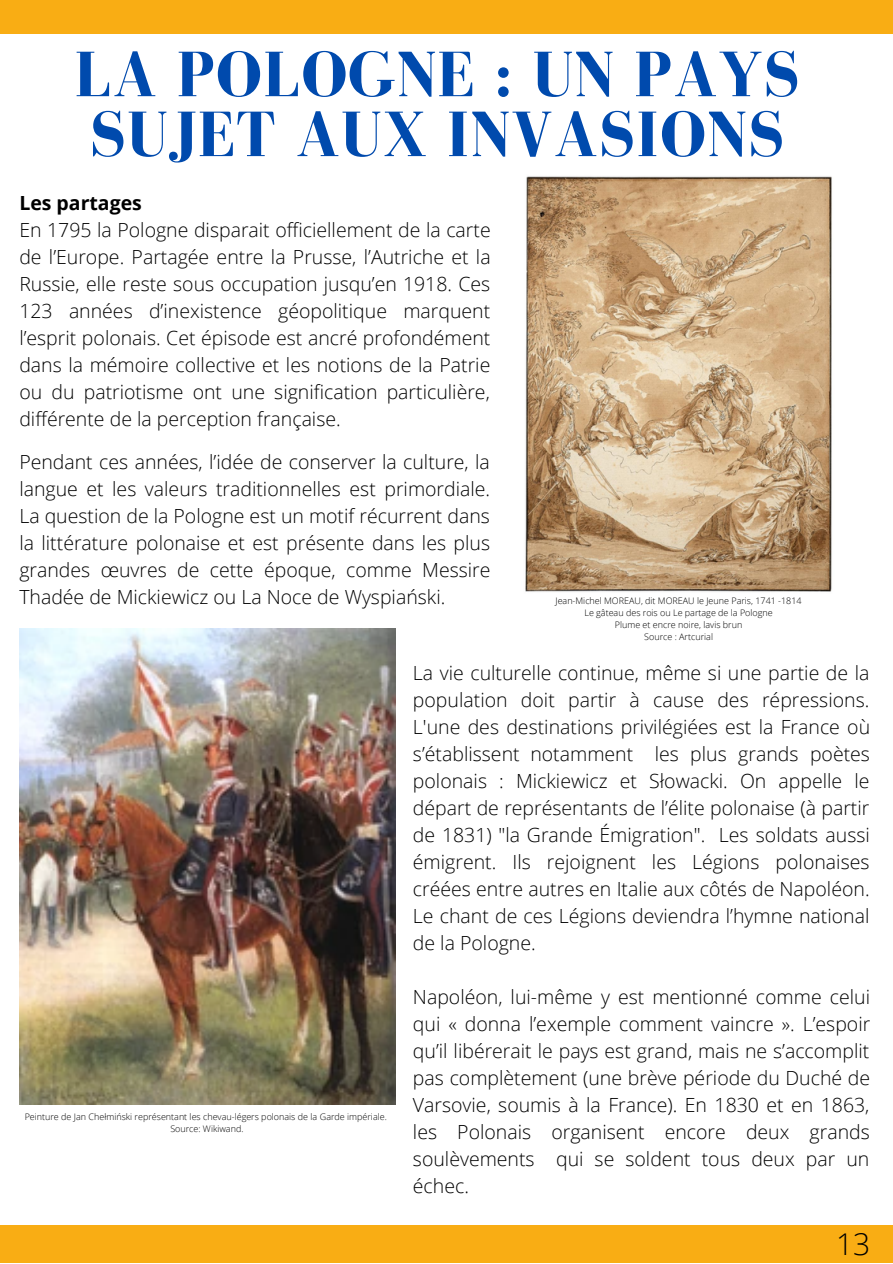
<style>
.page{position:relative;width:893px;height:1264px;background:#fff}
.page>*{position:absolute;margin:0;border:0;box-sizing:border-box;transform-origin:0 0}
.t1{font:700 65.85px/59.8px "Bodoni FLF";letter-spacing:.01em;color:#004aad}
.t2{font:300 30px "Open Sans";color:#000}
.t3{font:300 19.5px/27px "Open Sans";color:#000;text-align:justify}
.t4{font:700 19.5px "Open Sans";color:#000}
.t5{font:300 9px/12px "Open Sans";color:#000;text-align:center}
</style>
<div class="page">
<div style="left:0;top:1225px;width:892px;height:37px;background:#f9ad14"></div>
<div style="left:0;top:0;width:892px;height:33px;background:#f9ad14"></div>
<img style="left:19px;top:629px;width:376px;height:475px">
<img style="left:525px;top:176px;width:307px;height:416px">
<h1 class="t1" style="left:74px;top:44px;width:727px">LA POLOGNE : UN PAYS<br>SUJET AUX INVASIONS</h1>
<p class="t4" style="left:19px;top:189px;width:124px">Les partages</p>
<p class="t3" style="left:19px;top:216px;width:473px">En 1795 la Pologne disparait officiellement de la carte de l’Europe. Partagée entre la Prusse, l’Autriche et la Russie, elle reste sous occupation jusqu’en 1918. Ces 123 années d’inexistence géopolitique marquent l’esprit polonais. Cet épisode est ancré profondément dans la mémoire collective et les notions de la Patrie ou du patriotisme ont une signification particulière, différente de la perception française.</p>
<p class="t3" style="left:19px;top:448px;width:472px">Pendant ces années, l’idée de conserver la culture, la langue et les valeurs traditionnelles est primordiale.<br>La question de la Pologne est un motif récurrent dans la littérature polonaise et est présente dans les plus grandes œuvres de cette époque, comme Messire Thadée de Mickiewicz ou La Noce de Wyspiański.</p>
<p class="t5" style="left:555px;top:594px;width:248px">Jean-Michel MOREAU, dit MOREAU le Jeune Paris, 1741 -1814<br>Le gâteau des rois ou Le partage de la Pologne<br>Plume et encre noire, lavis brun<br>Source : Artcurial</p>
<p class="t5" style="left:25px;top:1109px;width:364px">Peinture de Jan Chełmiński représentant les chevau-légers polonais de la Garde impériale.<br>Source: Wikiwand.</p>
<p class="t3" style="left:413px;top:659px;width:458px">La vie culturelle continue, même si une partie de la population doit partir à cause des répressions.<br>L'une des destinations privilégiées est la France où s’établissent notamment les plus grands poètes polonais : Mickiewicz et Słowacki. On appelle le départ de représentants de l’élite polonaise (à partir de 1831) "la Grande Émigration". Les soldats aussi émigrent. Ils rejoignent les Légions polonaises créées entre autres en Italie aux côtés de Napoléon.<br>Le chant de ces Légions deviendra l’hymne national de la Pologne.</p>
<p class="t3" style="left:413px;top:983px;width:459px">Napoléon, lui-même y est mentionné comme celui qui « donna l’exemple comment vaincre ». L’espoir qu’il libérerait le pays est grand, mais ne s’accomplit pas complètement (une brève période du Duché de Varsovie, soumis à la France). En 1830 et en 1863, les Polonais organisent encore deux grands soulèvements qui se soldent tous deux par un échec.</p>
<h2 class="t2" style="left:836px;top:1222px;width:36px">13</h2>
</div>
